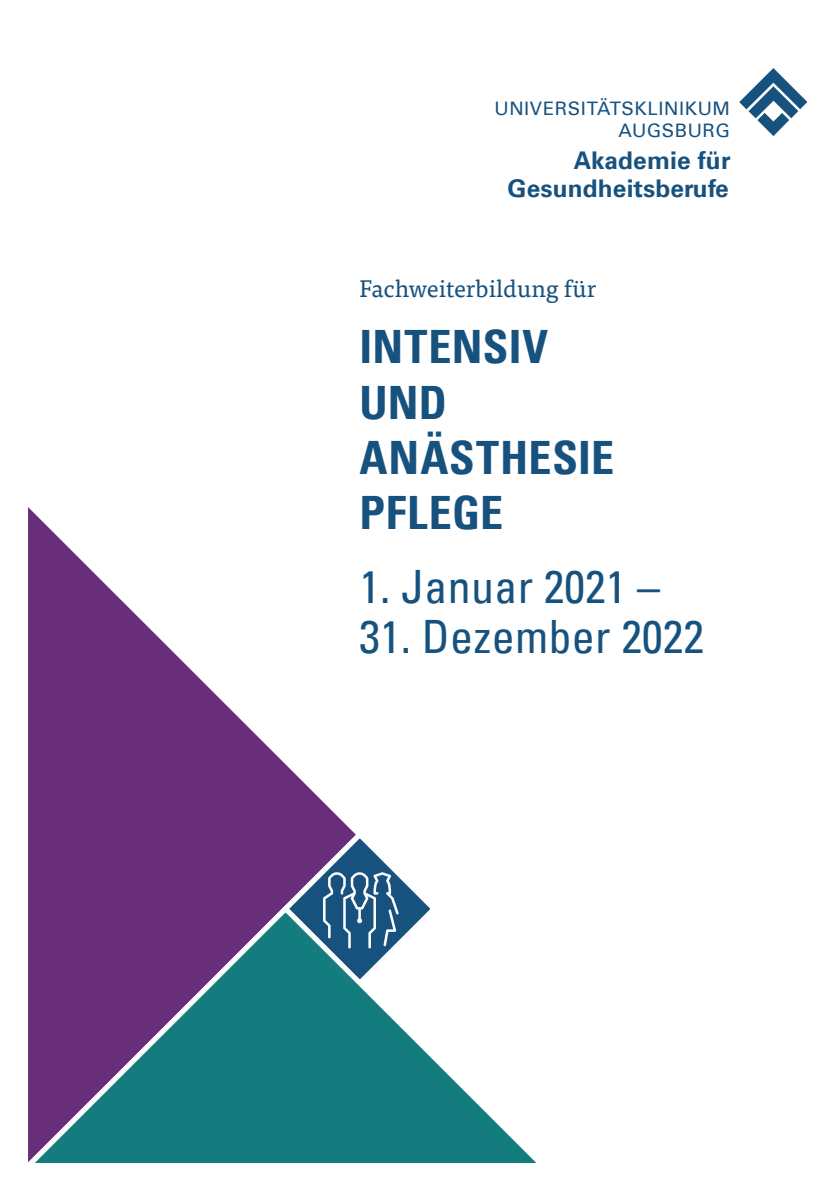
<style>
.page{position:relative;width:840px;height:1191px;background:#fff}
.page>*{position:absolute;margin:0;border:0;box-sizing:border-box;transform-origin:0 0}
.t1{font:condensed 46px "Univers Com 57";letter-spacing:.005em;color:#17527f}
.t2{font:46px/55.2px "Univers Com 67 Bold Cond";letter-spacing:.015em;color:#17527f}
.t3{font:700 24.4px/28px "Univers Com 65";letter-spacing:.005em;color:#17527f;text-align:right}
.t4{font:24px "Tisa OT";color:#17527f}
.t5{font:18.6px/22px "Univers Com 55 Roman";letter-spacing:.03em;color:#17527f;text-align:right}
</style>
<div class="page">
<svg style="left:29px;top:508px;width:319px;height:393px;fill:#682e79"></svg>
<svg style="left:278px;top:827px;width:145px;height:74px"></svg>
<svg style="left:739px;top:68px;width:67px;height:68px"></svg>
<svg style="left:29px;top:901px;width:507px;height:261px"></svg>
<p class="t5" style="left:494px;top:97px;width:237px">UNIVERSITÄTSKLIN IKU M<br>AUGSBURG</p>
<p class="t3" style="left:507px;top:147px;width:224px">Akademie für<br>Gesundheitsberufe</p>
<p class="t4" style="left:359px;top:274px;width:238px">Fachweiterbildung für</p>
<p class="t2" style="left:359px;top:319px;width:256px">INTENSIV<br>UND<br>ANÄSTHESIE<br>PFLEGE</p>
<p class="t1" style="left:359px;top:557px;width:302px">1. Januar 2021 –</p>
<p class="t1" style="left:359px;top:607px;width:346px">31. Dezember 2022</p>
</div>
